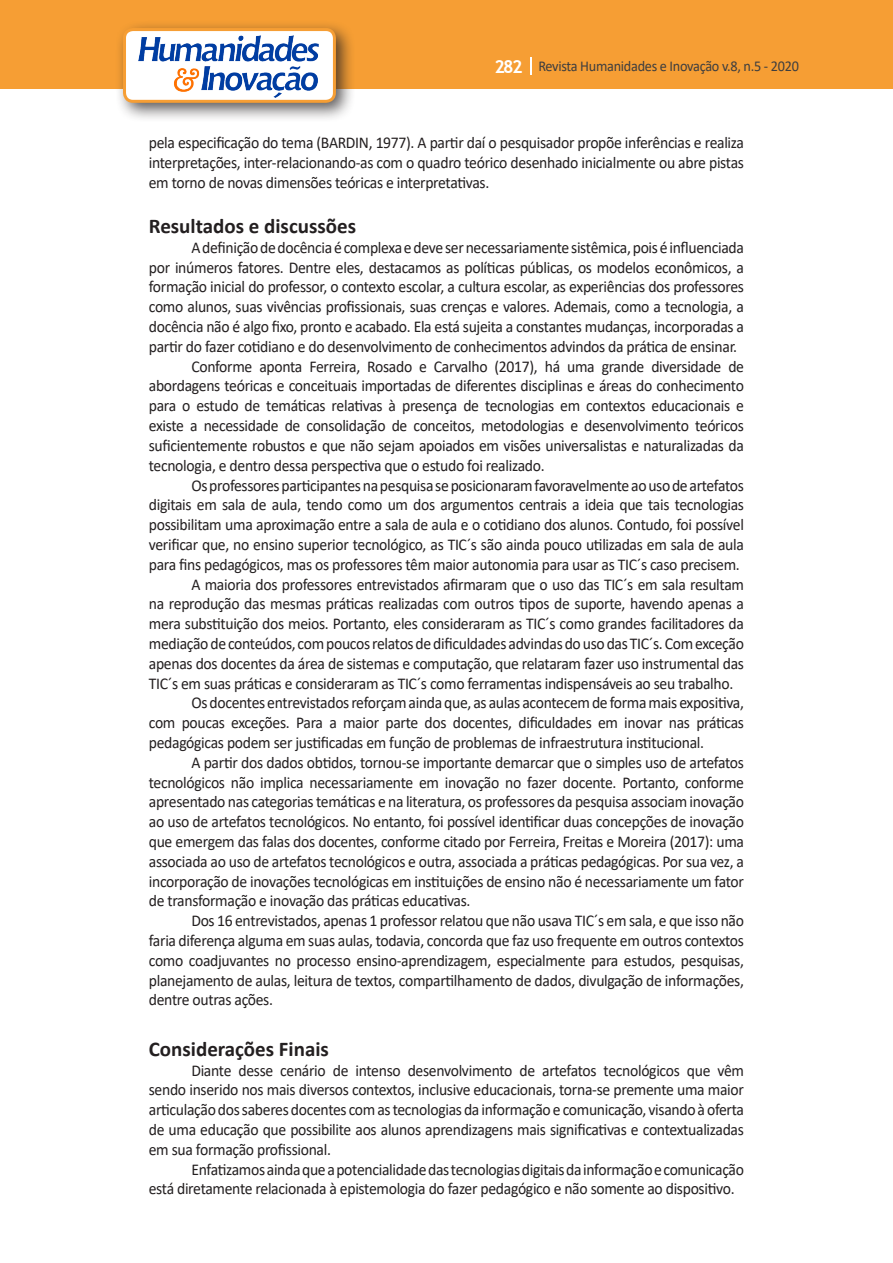
<style>
.page{position:relative;width:893px;height:1263px;background:#fff}
.page>*{position:absolute;margin:0;border:0;box-sizing:border-box;transform-origin:0 0}
.Titulo_2{font:700 21px "Calibri";color:#231f20}
.texto{font:16.5px/19.8px "Calibri";letter-spacing:-.02em;color:#231f20;text-align:justify;scale:.95 1}
.t1{font:15px "Calibri";letter-spacing:-.02em;color:#3e3e3f;scale:.95 1}
.s1{font-family:"Trebuchet MS";font-weight:700;font-size:18px;color:#fff}
</style>
<div class="page">
<div style="left:0;top:0;width:893px;height:88px;background:#f69e34"></div>
<svg style="left:530px;top:57px;width:2px;height:18px"></svg>
<div style="left:115px;top:20px;width:241px;height:103px;background:#231f20;opacity:.75"></div>
<div style="left:125px;top:30px;width:209px;height:71px;background:#fff;border-radius:9px"></div>
<img style="left:138px;top:35px;width:181px;height:62px">
<div style="left:123px;top:28px;width:213px;height:75px;border:3px solid #f69e34;border-radius:9px"></div>
<p class="t1" style="left:495px;top:56px;width:322px"><span class="s1">282</span> Revista Humanidades e Inovação v.8, n.5 - 2020</p>
<p class="texto" style="left:149px;top:133px;width:628px">pela especificação do tema (BARDIN, 1977). A partir daí o pesquisador propõe inferências e realiza interpretações, inter-relacionando-as com o quadro teórico desenhado inicialmente ou abre pistas em torno de novas dimensões teóricas e interpretativas.</p>
<p class="Titulo_2" style="left:149px;top:211px;width:209px">Resultados e discussões</p>
<p class="texto" style="left:149px;top:237px;width:628px;text-indent:43px">A definição de docência é complexa e deve ser necessariamente sistêmica, pois é influenciada por inúmeros fatores. Dentre eles, destacamos as políticas públicas, os modelos econômicos, a formação inicial do professor, o contexto escolar, a cultura escolar, as experiências dos professores como alunos, suas vivências profissionais, suas crenças e valores. Ademais, como a tecnologia, a docência não é algo fixo, pronto e acabado. Ela está sujeita a constantes mudanças, incorporadas a partir do fazer cotidiano e do desenvolvimento de conhecimentos advindos da prática de ensinar.</p>
<p class="texto" style="left:149px;top:356px;width:628px;text-indent:43px">Conforme aponta Ferreira, Rosado e Carvalho (2017), há uma grande diversidade de abordagens teóricas e conceituais importadas de diferentes disciplinas e áreas do conhecimento para o estudo de temáticas relativas à presença de tecnologias em contextos educacionais e existe a necessidade de consolidação de conceitos, metodologias e desenvolvimento teóricos suficientemente robustos e que não sejam apoiados em visões universalistas e naturalizadas da tecnologia, e dentro dessa perspectiva que o estudo foi realizado.</p>
<p class="texto" style="left:149px;top:475px;width:628px;text-indent:43px">Os professores participantes na pesquisa se posicionaram favoravelmente ao uso de artefatos digitais em sala de aula, tendo como um dos argumentos centrais a ideia que tais tecnologias possibilitam uma aproximação entre a sala de aula e o cotidiano dos alunos. Contudo, foi possível verificar que, no ensino superior tecnológico, as TIC´s são ainda pouco utilizadas em sala de aula para fins pedagógicos, mas os professores têm maior autonomia para usar as TIC´s caso precisem.</p>
<p class="texto" style="left:149px;top:574px;width:628px;text-indent:43px">A maioria dos professores entrevistados afirmaram que o uso das TIC´s em sala resultam na reprodução das mesmas práticas realizadas com outros tipos de suporte, havendo apenas a mera substituição dos meios. Portanto, eles consideraram as TIC´s como grandes facilitadores da mediação de conteúdos, com poucos relatos de dificuldades advindas do uso das TIC´s. Com exceção apenas dos docentes da área de sistemas e computação, que relataram fazer uso instrumental das TIC´s em suas práticas e consideraram as TIC´s como ferramentas indispensáveis ao seu trabalho.</p>
<p class="texto" style="left:149px;top:692px;width:628px;text-indent:43px">Os docentes entrevistados reforçam ainda que, as aulas acontecem de forma mais expositiva, com poucas exceções. Para a maior parte dos docentes, dificuldades em inovar nas práticas pedagógicas podem ser justificadas em função de problemas de infraestrutura institucional.</p>
<p class="texto" style="left:149px;top:752px;width:628px;text-indent:43px">A partir dos dados obtidos, tornou-se importante demarcar que o simples uso de artefatos tecnológicos não implica necessariamente em inovação no fazer docente. Portanto, conforme apresentado nas categorias temáticas e na literatura, os professores da pesquisa associam inovação ao uso de artefatos tecnológicos. No entanto, foi possível identificar duas concepções de inovação que emergem das falas dos docentes, conforme citado por Ferreira, Freitas e Moreira (2017): uma associada ao uso de artefatos tecnológicos e outra, associada a práticas pedagógicas. Por sua vez, a incorporação de inovações tecnológicas em instituições de ensino não é necessariamente um fator de transformação e inovação das práticas educativas.</p>
<p class="texto" style="left:149px;top:910px;width:628px;text-indent:43px">Dos 16 entrevistados, apenas 1 professor relatou que não usava TIC´s em sala, e que isso não faria diferença alguma em suas aulas, todavia, concorda que faz uso frequente em outros contextos como coadjuvantes no processo ensino-aprendizagem, especialmente para estudos, pesquisas, planejamento de aulas, leitura de textos, compartilhamento de dados, divulgação de informações, dentre outras ações.</p>
<p class="Titulo_2" style="left:149px;top:1034px;width:182px">Considerações Finais</p>
<p class="texto" style="left:149px;top:1060px;width:628px;text-indent:43px">Diante desse cenário de intenso desenvolvimento de artefatos tecnológicos que vêm sendo inserido nos mais diversos contextos, inclusive educacionais, torna-se premente uma maior articulação dos saberes docentes com as tecnologias da informação e comunicação, visando à oferta de uma educação que possibilite aos alunos aprendizagens mais significativas e contextualizadas em sua formação profissional.</p>
<p class="texto" style="left:149px;top:1159px;width:628px;text-indent:43px">Enfatizamos ainda que a potencialidade das tecnologias digitais da informação e comunicação está diretamente relacionada à epistemologia do fazer pedagógico e não somente ao dispositivo.</p>
</div>
